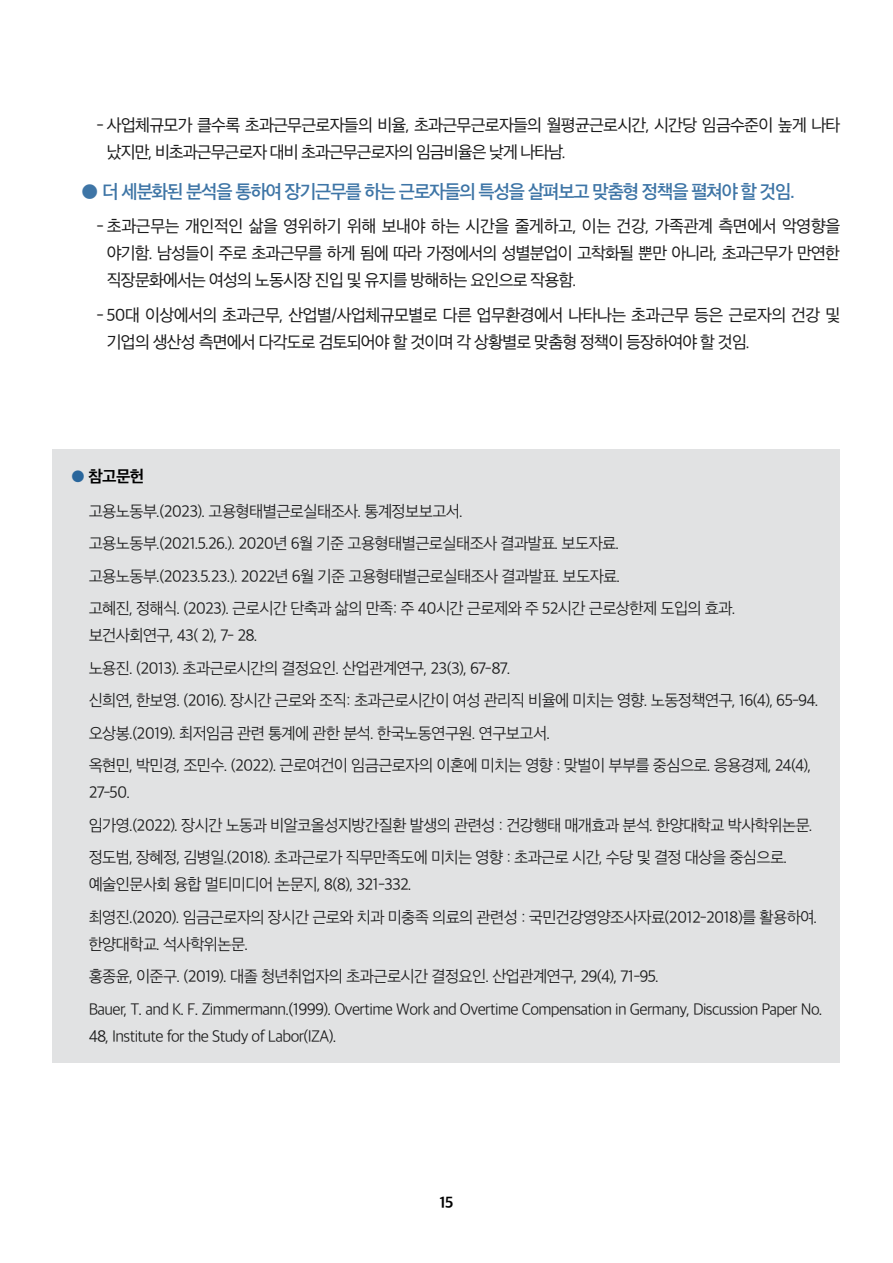
<style>
.page{position:relative;width:893px;height:1263px;background:#fff}
.page>*{position:absolute;margin:0;border:0;box-sizing:border-box;transform-origin:0 0}
.t1{font:18px "SD Gothic Neoa f Sm";letter-spacing:-.06em;color:#3e75a6}
.본문_소제목{font:16.5px/27px "SD Gothic Neoa d Rg";letter-spacing:-.05em;color:#1a1a1a}
.본문_소제목-2{font:15.75px/27px "SD Gothic Neoa c Lt";letter-spacing:-.04em;color:#1a1a1a}
.본문1{font:15.75px "SD Gothic Neoa g Bd";color:#000}
.t2{font:15px "SD Gothic Neoa g Bd";color:#000}
.s1{font-family:"SD Myeongjo Neoa b Lt"}
.s2{color:#29669c}
</style>
<div class="page">
<div style="left:52px;top:449px;width:788px;height:614px;background:#e1e2e3"></div>
<p class="본문_소제목" style="left:107px;top:112px;width:735px;text-indent:-10px">- 사업체규모가 클수록 초과근무근로자들의 비율, 초과근무근로자들의 월평균근로시간, 시간당 임금수준이 높게 나타 났지만, 비초과근무근로자 대비 초과근무근로자의 임금비율은 낮게 나타남.</p>
<p class="t1" style="left:82px;top:183px;width:715px"><span class="s1">●</span> 더 세분화된 분석을 통하여 장기근무를 하는 근로자들의 특성을 살펴보고 맞춤형 정책을 펼쳐야 할 것임.</p>
<p class="본문_소제목" style="left:107px;top:213px;width:735px;text-align:justify;text-indent:-10px">- 초과근무는 개인적인 삶을 영위하기 위해 보내야 하는 시간을 줄게하고, 이는 건강, 가족관계 측면에서 악영향을 야기함. 남성들이 주로 초과근무를 하게 됨에 따라 가정에서의 성별분업이 고착화될 뿐만 아니라, 초과근무가 만연한 직장문화에서는 여성의 노동시장 진입 및 유지를 방해하는 요인으로 작용함.</p>
<p class="본문_소제목" style="left:107px;top:301px;width:735px;text-indent:-10px">- 50대 이상에서의 초과근무, 산업별/사업체규모별로 다른 업무환경에서 나타나는 초과근무 등은 근로자의 건강 및 기업의 생산성 측면에서 다각도로 검토되어야 할 것이며 각 상황별로 맞춤형 정책이 등장하여야 할 것임.</p>
<p class="본문1" style="left:71px;top:468px;width:75px"><span class="s2">●</span> 참고문헌</p>
<p class="본문_소제목-2" style="left:89px;top:495px;width:532px;line-height:32.5px">고용노동부.(2023). 고용형태별근로실태조사. 통계정보보고서.<br>고용노동부.(2021.5.26.). 2020년 6월 기준 고용형태별근로실태조사 결과발표. 보도자료.</p>
<p class="본문_소제목-2" style="left:89px;top:562px;width:533px">고용노동부.(2023.5.23.). 2022년 6월 기준 고용형태별근로실태조사 결과발표. 보도자료.</p>
<p class="본문_소제목-2" style="left:89px;top:595px;width:648px">고혜진, 정해식. (2023). 근로시간 단축과 삶의 만족: 주 40시간 근로제와 주 52시간 근로상한제 도입의 효과. 보건사회연구, 43( 2), 7- 28.</p>
<p class="본문_소제목-2" style="left:89px;top:654px;width:423px">노용진. (2013). 초과근로시간의 결정요인. 산업관계연구, 23(3), 67-87.</p>
<p class="본문_소제목-2" style="left:89px;top:684px;width:731px;line-height:32.5px">신희연, 한보영. (2016). 장시간 근로와 조직: 초과근로시간이 여성 관리직 비율에 미치는 영향. 노동정책연구, 16(4), 65-94. 오상봉.(2019). 최저임금 관련 통계에 관한 분석. 한국노동연구원. 연구보고서.<br>옥현민, 박민경, 조민수. (2022). 근로여건이 임금근로자의 이혼에 미치는 영향 : 맞벌이 부부를 중심으로. 응용경제, 24(4),</p>
<p class="본문_소제목-2" style="left:89px;top:779px;width:43px">27-50.</p>
<p class="본문_소제목-2" style="left:89px;top:811px;width:726px">임가영.(2022). 장시간 노동과 비알코올성지방간질환 발생의 관련성 : 건강행태 매개효과 분석. 한양대학교 박사학위논문.</p>
<p class="본문_소제목-2" style="left:89px;top:844px;width:700px">정도범, 장혜정, 김병일.(2018). 초과근로가 직무만족도에 미치는 영향 : 초과근로 시간, 수당 및 결정 대상을 중심으로. 예술인문사회 융합 멀티미디어 논문지, 8(8), 321-332.</p>
<p class="본문_소제목-2" style="left:89px;top:903px;width:730px">최영진.(2020). 임금근로자의 장시간 근로와 치과 미충족 의료의 관련성 : 국민건강영양조사자료(2012-2018)를 활용하여. 한양대학교. 석사학위논문.</p>
<p class="본문_소제목-2" style="left:89px;top:963px;width:572px">홍종윤, 이준구. (2019). 대졸 청년취업자의 초과근로시간 결정요인. 산업관계연구, 29(4), 71-95.</p>
<p class="본문_소제목-2" style="left:89px;top:995px;width:735px">Bauer, T. and K. F. Zimmermann.(1999). Overtime Work and Overtime Compensation in Germany, Discussion Paper No.<br>48, Institute for the Study of Labor(IZA).</p>
<p class="t2" style="left:439px;top:1195px;width:15px">15</p>
</div>
